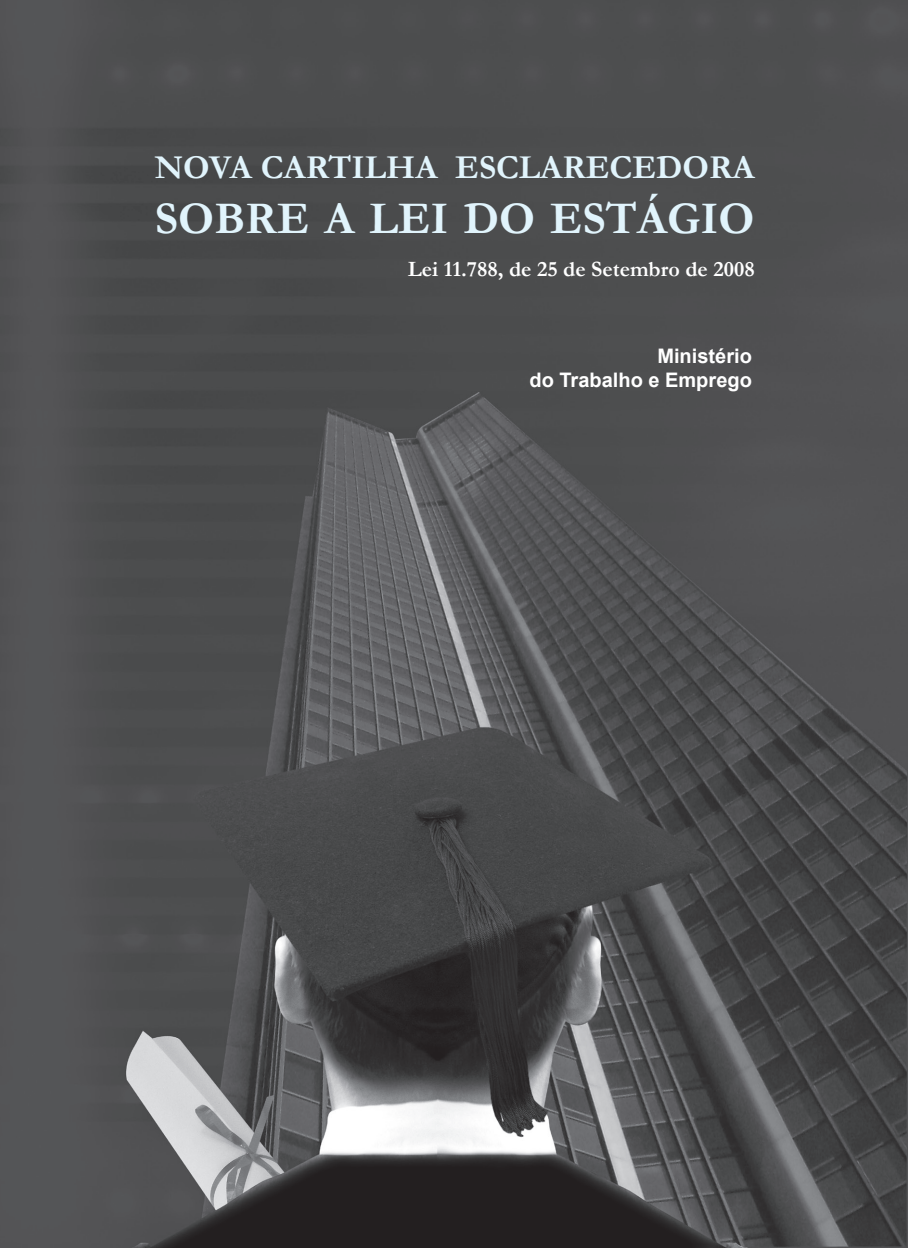
<style>
.page{position:relative;width:908px;height:1248px;background:#fff}
.page>*{position:absolute;margin:0;border:0;box-sizing:border-box;transform-origin:0 0}
.t1{font:700 45.6px "Garamond";color:#e1f4fc}
.t2{font:700 33.6px "Garamond";color:#e1f4fc}
.t3{font:700 22px "Garamond";color:#fff}
.t4{font:700 20px "Arial";color:#fff}
</style>
<div class="page">
<img style="left:0;top:0;width:907px;height:1247px">
<p class="t2" style="left:155px;top:144px;width:601px">NOVA CARTILHA ESCLARECEDORA</p>
<p class="t1" style="left:155px;top:187px;width:601px">SOBRE A LEI DO ESTÁGIO</p>
<p class="t3" style="left:407px;top:254px;width:348px">Lei 11.788, de 25 de Setembro de 2008</p>
<p class="t4" style="left:657px;top:343px;width:96px">Ministério</p>
<p class="t4" style="left:529px;top:367px;width:224px">do Trabalho e Emprego</p>
</div>
